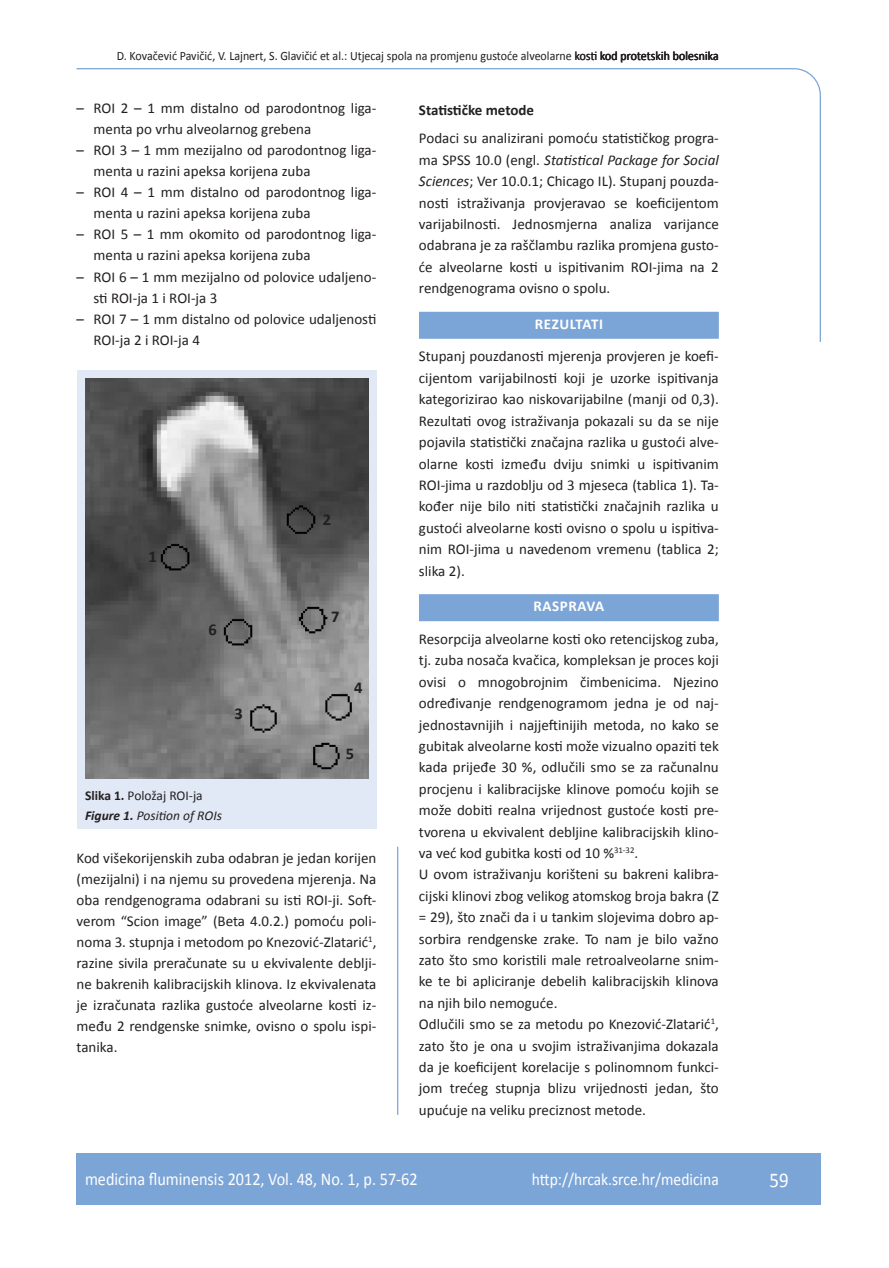
<style>
.page{position:relative;width:889px;height:1268px;background:#fff}
.page>*{position:absolute;margin:0;border:0;box-sizing:border-box;transform-origin:0 0}
.t1{font:21px "Calibri";color:#fff;scale:.9 1}
.t2{font:18px "Calibri";color:#fff;scale:.9 1}
.t3{font:17.25px "Calibri";color:#fff;scale:.9 1}
.osnovni_tekst{font:700 16.5px "Calibri";color:#231f20}
.osnovni_tekst-2{font:15px/21.5px "Calibri";color:#231f20}
.podnaslov{font:700 15px "Calibri";letter-spacing:-.005em;color:#231f20}
.naslov_ruler{font:700 15px "Calibri";letter-spacing:.04em;color:#fff}
.potpis_slika{font:italic 13.5px/20.2px "Calibri";color:#231f20}
.glava{font:12.75px "Calibri";color:#231f20;scale:.94 1}
.s1{font-weight:700;font-style:normal}
.s2{font-style:normal}
.s3{font-weight:700}
.s4{font-style:italic}
</style>
<div class="page">
<svg style="left:76px;top:68px;width:745px;height:274px"></svg>
<hr style="left:397px;top:846px;width:1px;height:268px;background:#7ca5d7">
<div style="left:77px;top:1152px;width:744px;height:51px;background:#7ca5d7"></div>
<div style="left:419px;top:312px;width:300px;height:27px;background:#7ca5d7"></div>
<div style="left:419px;top:594px;width:300px;height:27px;background:#7ca5d7"></div>
<div style="left:77px;top:370px;width:299px;height:458px;background:#e1e9f6"></div>
<img style="left:85px;top:378px;width:283px;height:400px">
<p class="glava" style="left:117px;top:47px;width:513px">D. Kovačević Pavičić, V. Lajnert, S. Glavičić et al.: Utjecaj spola na promjenu gustoće alveolarne kosti</p>
<p class="osnovni_tekst-2" style="left:94px;top:97px;width:284px;line-height:21px;text-indent:-17px">– ROI 2 – 1 mm distalno od parodontnog liga&shy;menta po vrhu alveolarnog grebena</p>
<p class="osnovni_tekst-2" style="left:94px;top:139px;width:284px;line-height:21px;text-indent:-17px">– ROI 3 – 1 mm mezijalno od parodontnog liga&shy;menta u razini apeksa korijena zuba</p>
<p class="osnovni_tekst-2" style="left:94px;top:181px;width:284px;line-height:21px;text-indent:-17px">– ROI 4 – 1 mm distalno od parodontnog liga&shy;menta u razini apeksa korijena zuba</p>
<p class="osnovni_tekst-2" style="left:94px;top:223px;width:284px;line-height:21px;text-indent:-17px">– ROI 5 – 1 mm okomito od parodontnog liga&shy;menta u razini apeksa korijena zuba</p>
<p class="osnovni_tekst-2" style="left:94px;top:265px;width:284px;line-height:21px;text-indent:-17px">– ROI 6 – 1 mm mezijalno od polovice udaljeno&shy;sti ROI-ja 1 i ROI-ja 3</p>
<p class="osnovni_tekst-2" style="left:94px;top:307px;width:284px;line-height:21px;text-indent:-17px">– ROI 7 – 1 mm distalno od polovice udaljenosti<br>ROI-ja 2 i ROI-ja 4</p>
<p class="osnovni_tekst" style="left:148px;top:546px;width:10px">1</p>
<p class="osnovni_tekst" style="left:209px;top:619px;width:10px">6</p>
<p class="osnovni_tekst" style="left:234px;top:703px;width:10px">3</p>
<p class="osnovni_tekst" style="left:323px;top:508px;width:10px">2</p>
<p class="osnovni_tekst" style="left:331px;top:606px;width:10px">7</p>
<p class="osnovni_tekst" style="left:354px;top:676px;width:10px">4</p>
<p class="osnovni_tekst" style="left:346px;top:742px;width:10px">5</p>
<p class="potpis_slika" style="left:85px;top:784px;width:138px"><span class="s1">Slika 1.</span> <span class="s2">Položaj ROI-ja<br></span><span class="s3">Figure 1.</span> Position of ROIs</p>
<p class="osnovni_tekst-2" style="left:77px;top:846px;width:301px;line-height:21px;text-align:justify">Kod višekorijenskih zuba odabran je jedan korijen (mezijalni) i na njemu su provedena mjerenja. Na oba rendgenograma odabrani su isti ROI-ji. Soft&shy;verom “Scion image” (Beta 4.0.2.) pomoću poli&shy;noma 3. stupnja i metodom po Knezović-Zlatarić<sup>1</sup>, razine sivila preračunate su u ekvivalente deblji&shy;ne bakrenih kalibracijskih klinova. Iz ekvivalenata je izračunata razlika gustoće alveolarne kosti iz&shy;među 2 rendgenske snimke, ovisno o spolu ispi&shy;tanika.</p>
<p class="podnaslov" style="left:419px;top:101px;width:117px">Statističke metode</p>
<p class="osnovni_tekst-2" style="left:419px;top:127px;width:301px;text-align:justify">Podaci su analizirani pomoću statističkog progra&shy;ma SPSS 10.0 (engl. <span class="s4">Statistical Package for Social Sciences</span>; Ver 10.0.1; Chicago IL). Stupanj pouzda&shy;nosti istraživanja provjeravao se koeficijentom varijabilnosti. Jednosmjerna analiza varijance odabrana je za raščlambu razlika promjena gusto&shy;će alveolarne kosti u ispitivanim ROI-jima na 2 rendgenograma ovisno o spolu.</p>
<p class="naslov_ruler" style="left:535px;top:315px;width:70px">REZULTATI</p>
<p class="osnovni_tekst-2" style="left:419px;top:345px;width:301px;text-align:justify">Stupanj pouzdanosti mjerenja provjeren je koefi&shy;cijentom varijabilnosti koji je uzorke ispitivanja kategorizirao kao niskovarijabilne (manji od 0,3).<br>Rezultati ovog istraživanja pokazali su da se nije pojavila statistički značajna razlika u gustoći alve&shy;olarne kosti između dviju snimki u ispitivanim ROI-jima u razdoblju od 3 mjeseca (tablica 1). Ta&shy;kođer nije bilo niti statistički značajnih razlika u gustoći alveolarne kosti ovisno o spolu u ispitiva&shy;nim ROI-jima u navedenom vremenu (tablica 2; slika 2).</p>
<p class="naslov_ruler" style="left:533px;top:597px;width:72px">RASPRAVA</p>
<p class="osnovni_tekst-2" style="left:419px;top:627px;width:301px;text-align:justify">Resorpcija alveolarne kosti oko retencijskog zuba, tj. zuba nosača kvačica, kompleksan je proces koji ovisi o mnogobrojnim čimbenicima. Njezino određivanje rendgenogramom jedna je od naj&shy;jednostavnijih i najjeftinijih metoda, no kako se gubitak alveolarne kosti može vizualno opaziti tek kada prijeđe 30 %, odlučili smo se za računalnu procjenu i kalibracijske klinove pomoću kojih se može dobiti realna vrijednost gustoće kosti pre&shy;tvorena u ekvivalent debljine kalibracijskih klino&shy;va već kod gubitka kosti od 10 %<sup>31-32</sup>.</p>
<p class="osnovni_tekst-2" style="left:419px;top:862px;width:301px;text-align:justify">U ovom istraživanju korišteni su bakreni kalibra&shy;cijski klinovi zbog velikog atomskog broja bakra (Z = 29), što znači da i u tankim slojevima dobro ap&shy;sorbira rendgenske zrake. To nam je bilo važno zato što smo koristili male retroalveolarne snim&shy;ke te bi apliciranje debelih kalibracijskih klinova na njih bilo nemoguće.</p>
<p class="osnovni_tekst-2" style="left:419px;top:1012px;width:301px;text-align:justify">Odlučili smo se za metodu po Knezović-Zlatarić<sup>1</sup>, zato što je ona u svojim istraživanjima dokazala da je koeficijent korelacije s polinomnom funkci&shy;jom trećeg stupnja blizu vrijednosti jedan, što upućuje na veliku preciznost metode.</p>
<p class="t2" style="left:85px;top:1167px;width:371px">medicina fluminensis 2012, Vol. 48, No. 1, p. 57-62</p>
<p class="t3" style="left:532px;top:1168px;width:209px">http://hrcak.srce.hr/medicina</p>
<p class="t1" style="left:769px;top:1166px;width:23px">59</p>
</div>
